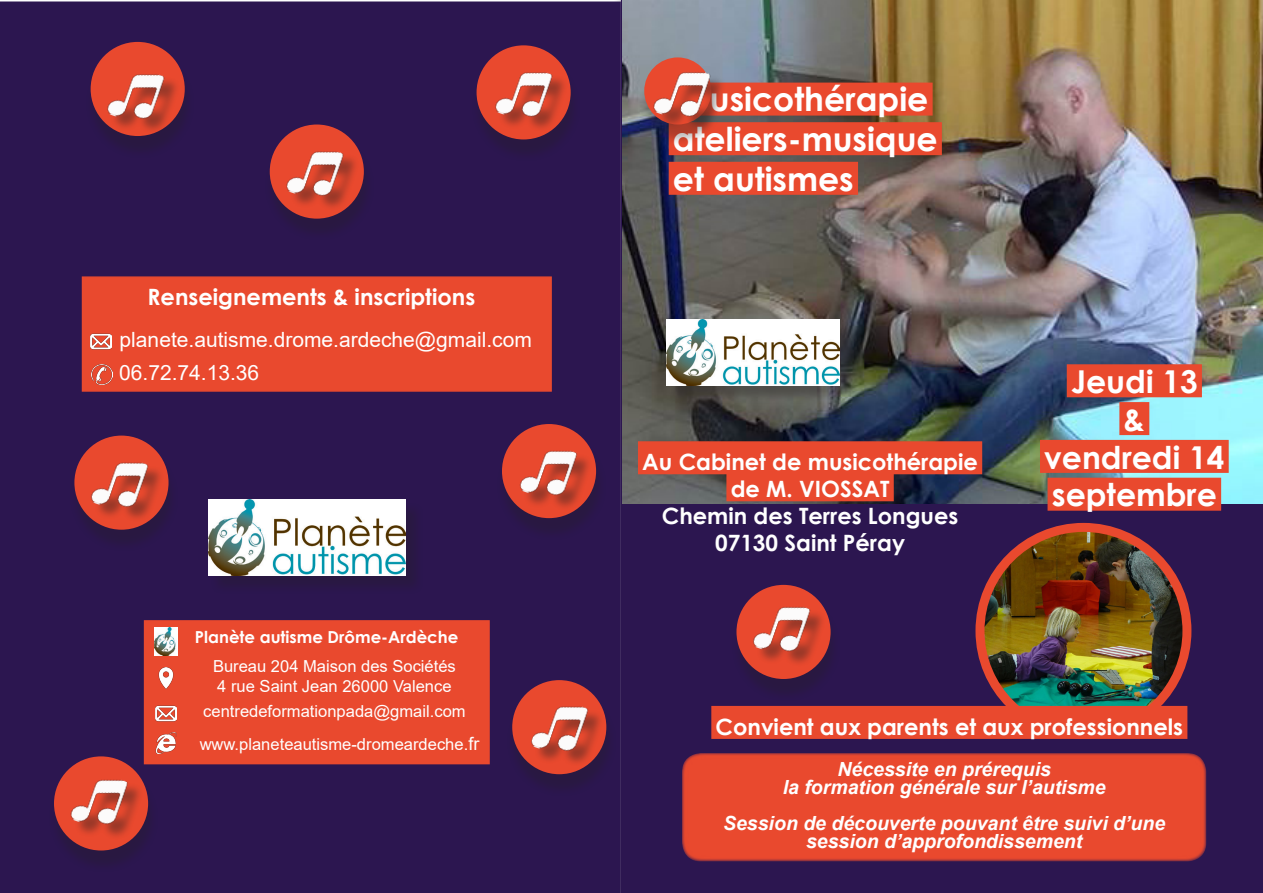
<style>
.page{position:relative;width:1263px;height:893px;background:#fff}
.page>*{position:absolute;margin:0;border:0;box-sizing:border-box;transform-origin:0 0}
.t1{font:700 33px "Century Gothic";color:#fff}
.t2{font:700 31.5px "Century Gothic";color:#fff}
.t3{font:700 22.5px/27px "Century Gothic";color:#fff;text-align:center}
.t4{font:21px "Arial";color:#fff}
.t5{font:italic 700 19.5px/18px "Arial";color:#fff;text-align:center}
.t6{font:16.5px "Arial";color:#fff}
.t7{font:700 16.5px "Century Gothic";color:#fff}
.s1{font-size:18px}
</style>
<div class="page">
<div style="left:621px;top:0;width:642px;height:893px;background:#2c1650"></div>
<img style="left:623px;top:0;width:640px;height:503px">
<div style="left:669px;top:83px;width:264px;height:33px;background:#e9492e"></div>
<div style="left:669px;top:122px;width:273px;height:33px;background:#e9492e"></div>
<div style="left:669px;top:162px;width:189px;height:33px;background:#e9492e"></div>
<div style="left:683px;top:754px;width:522px;height:107px;background:#e9492e;border-radius:18px"></div>
<div style="left:682px;top:753px;width:524px;height:108px;border:2px solid #e9492e;border-radius:18px"></div>
<div style="left:1067px;top:364px;width:135px;height:33px;background:#e9492e"></div>
<div style="left:1119px;top:402px;width:30px;height:33px;background:#e9492e"></div>
<div style="left:1040px;top:440px;width:189px;height:33px;background:#e9492e"></div>
<div style="left:1047px;top:478px;width:174px;height:33px;background:#e9492e"></div>
<div style="left:669px;top:321px;width:189px;height:83px;background:#231f20;opacity:.4"></div>
<img style="left:666px;top:319px;width:173px;height:67px">
<div style="left:0;top:2px;width:621px;height:891px;background:#2c1650"></div>
<div style="left:144px;top:620px;width:346px;height:144px;background:#e9492e;border:2px solid #e9492e"></div>
<img style="left:158px;top:668px;width:16px;height:20px">
<img style="left:156px;top:705px;width:20px;height:17px">
<img style="left:156px;top:733px;width:20px;height:20px">
<img style="left:154px;top:628px;width:23px;height:28px">
<div style="left:211px;top:502px;width:213px;height:92px;background:#2a1747"></div>
<img style="left:209px;top:500px;width:196px;height:76px">
<div style="left:82px;top:276px;width:470px;height:116px;background:#e9492e;border:2px solid #e9492e"></div>
<img style="left:91px;top:333px;width:20px;height:17px">
<img style="left:92px;top:364px;width:20px;height:21px">
<div style="left:638px;top:441px;width:344px;height:33px;background:#e9492e"></div>
<div style="left:726px;top:468px;width:168px;height:33px;background:#e9492e"></div>
<img style="left:980px;top:528px;width:207px;height:206px;border-radius:102px">
<div style="left:975px;top:523px;width:216px;height:216px;border:9px solid #e9492e;border-radius:50%"></div>
<div style="left:711px;top:706px;width:476px;height:33px;background:#e9492e"></div>
<div style="left:264px;top:131px;width:110px;height:110px;background:#231f20;opacity:.3"></div>
<div style="left:270px;top:125px;width:94px;height:94px;background:#e9492e;border-radius:50%"></div>
<div style="left:290px;top:154px;width:69px;height:57px;background:#231f20;opacity:.4"></div>
<img style="left:283px;top:151px;width:63px;height:54px">
<div style="left:471px;top:52px;width:110px;height:110px;background:#231f20;opacity:.3"></div>
<div style="left:477px;top:45px;width:94px;height:94px;background:#e9492e;border-radius:50%"></div>
<div style="left:498px;top:75px;width:70px;height:57px;background:#231f20;opacity:.4"></div>
<img style="left:495px;top:72px;width:60px;height:54px">
<div style="left:639px;top:64px;width:83px;height:83px;background:#231f20;opacity:.3"></div>
<svg style="left:644px;top:57px;width:67px;height:68px"></svg>
<div style="left:657px;top:75px;width:69px;height:57px;background:#231f20;opacity:.4"></div>
<img style="left:650px;top:60px;width:63px;height:66px">
<div style="left:69px;top:442px;width:110px;height:110px;background:#231f20;opacity:.3"></div>
<div style="left:74px;top:436px;width:95px;height:94px;background:#e9492e;border-radius:50%"></div>
<div style="left:94px;top:465px;width:70px;height:57px;background:#231f20;opacity:.4"></div>
<img style="left:88px;top:462px;width:63px;height:54px">
<div style="left:506px;top:686px;width:111px;height:111px;background:#231f20;opacity:.3"></div>
<div style="left:512px;top:680px;width:94px;height:94px;background:#e9492e;border-radius:50%"></div>
<div style="left:535px;top:709px;width:69px;height:57px;background:#231f20;opacity:.4"></div>
<img style="left:531px;top:706px;width:60px;height:54px">
<div style="left:48px;top:763px;width:110px;height:110px;background:#231f20;opacity:.3"></div>
<div style="left:54px;top:756px;width:94px;height:94px;background:#e9492e;border-radius:50%"></div>
<div style="left:74px;top:782px;width:69px;height:57px;background:#231f20;opacity:.4"></div>
<img style="left:68px;top:767px;width:62px;height:67px">
<div style="left:496px;top:430px;width:110px;height:111px;background:#231f20;opacity:.3"></div>
<div style="left:502px;top:424px;width:94px;height:94px;background:#e9492e;border-radius:50%"></div>
<div style="left:523px;top:453px;width:70px;height:57px;background:#231f20;opacity:.4"></div>
<img style="left:519px;top:450px;width:61px;height:55px">
<div style="left:85px;top:48px;width:110px;height:110px;background:#231f20;opacity:.3"></div>
<div style="left:91px;top:42px;width:94px;height:94px;background:#e9492e;border-radius:50%"></div>
<div style="left:110px;top:77px;width:70px;height:57px;background:#231f20;opacity:.4"></div>
<img style="left:104px;top:74px;width:63px;height:54px">
<div style="left:731px;top:591px;width:110px;height:110px;background:#231f20;opacity:.3"></div>
<div style="left:736px;top:585px;width:95px;height:94px;background:#e9492e;border-radius:50%"></div>
<div style="left:756px;top:609px;width:70px;height:58px;background:#231f20;opacity:.4"></div>
<img style="left:750px;top:594px;width:63px;height:67px">
<p class="t3" style="left:148px;top:283px;width:329px">Renseignements &amp; inscriptions</p>
<p class="t4" style="left:120px;top:326px;width:414px">planete.autisme.drome.ardeche@gmail.com</p>
<p class="t4" style="left:119px;top:358px;width:142px">06.72.74.13.36</p>
<p class="t7" style="left:195px;top:625px;width:265px">Planète autisme Drôme-Ardèche</p>
<p class="t6" style="left:213px;top:655px;width:244px">Bureau 204 Maison des Sociétés</p>
<p class="t6" style="left:217px;top:675px;width:236px">4 rue Saint Jean 26000 Valence</p>
<p class="t6" style="left:203px;top:700px;width:264px">centredeformationpada@gmail.com</p>
<p class="t6" style="left:200px;top:732px;width:281px">www.planeteautisme-dromeardeche.<span class="s1">fr</span></p>
<p class="t1" style="left:710px;top:74px;width:220px">usicothérapie</p>
<p class="t1" style="left:673px;top:114px;width:266px">ateliers-musique</p>
<p class="t1" style="left:673px;top:154px;width:182px">et autismes</p>
<p class="t3" style="left:642px;top:447px;width:337px">Au Cabinet de musicothérapie</p>
<p class="t3" style="left:662px;top:474px;width:298px">de M. VIOSSAT<br>Chemin des Terres Longues<br>07130 Saint Péray</p>
<p class="t2" style="left:1071px;top:358px;width:128px">Jeudi 13</p>
<p class="t2" style="left:1123px;top:395px;width:23px">&amp;</p>
<p class="t2" style="left:1044px;top:433px;width:182px">vendredi 14</p>
<p class="t2" style="left:1052px;top:471px;width:167px">septembre</p>
<p class="t3" style="left:715px;top:712px;width:469px">Convient aux parents et aux professionnels</p>
<p class="t5" style="left:783px;top:761px;width:324px">Nécessite en prérequis<br>la formation générale sur l’autisme</p>
<p class="t5" style="left:723px;top:815px;width:444px">Session de découverte pouvant être suivi d’une session d’approfondissement</p>
</div>
